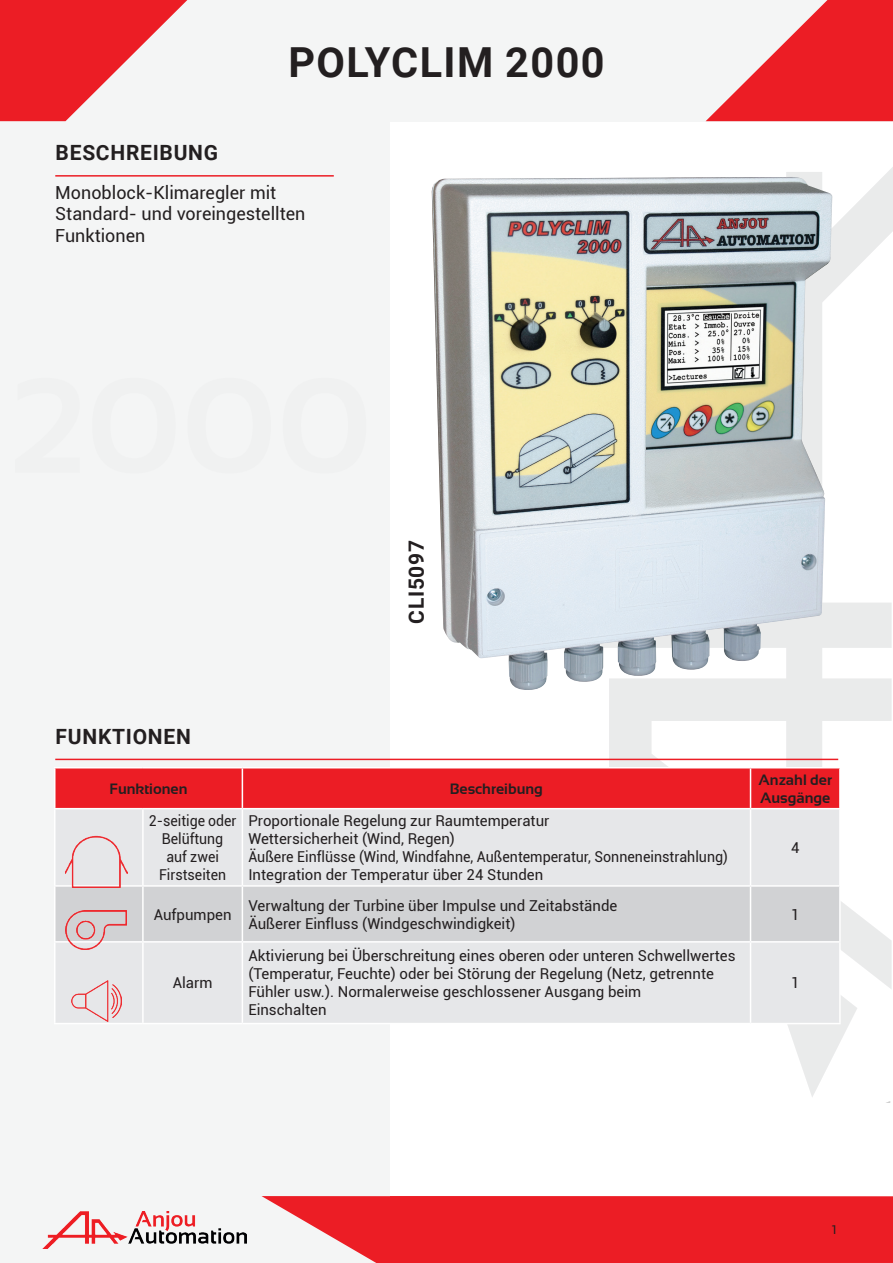
<style>
.page{position:relative;width:893px;height:1263px;background:#fff}
.page>*{position:absolute;margin:0;border:0;box-sizing:border-box;transform-origin:0 0}
.t1{font:700 41.4px "Roboto";letter-spacing:.035em;color:#231f20}
.t2{font:700 21px "Roboto";letter-spacing:.035em;color:#231f20}
.t3{font:18px/21.6px "Roboto";color:#231f20}
.t4{font:15px/18px "Roboto";color:#231f20}
.t5{font:15px/18px "Roboto";color:#231f20;text-align:center;scale:.94 1}
.t6{font:700 15px/18px "Sansation";color:#231f20}
.t7{font:12px "Minion Pro";color:#231f20}
</style>
<div class="page">
<div style="left:0;top:0;width:389px;height:1263px;background:#f4f5f5"></div>
<div style="left:0;top:0;width:893px;height:121px;background:#f4f5f5"></div>
<svg style="left:0;top:0;width:187px;height:121px"></svg>
<svg style="left:706px;top:0;width:187px;height:121px"></svg>
<svg style="left:261px;top:1196px;width:632px;height:67px;background:#ec3138"></svg>
<svg style="left:535px;top:167px;width:358px;height:930px"></svg>
<hr style="left:55px;top:175px;width:279px;height:2px;background:#ec1d25">
<hr style="left:55px;top:759px;width:783px;height:1px;background:#ec1d25">
<div style="left:56px;top:768px;width:783px;height:40px;background:#ec1d25"></div>
<div style="left:56px;top:809px;width:783px;height:214px;background:#e6e7e9"></div>
<div style="left:56px;top:887px;width:783px;height:54px;background:#d1d2d4"></div>
<hr style="left:242px;top:768px;width:1px;height:40px;background:#fff">
<hr style="left:242px;top:767px;width:508px;height:1px;background:#fff">
<hr style="left:750px;top:767px;width:91px;height:1px;background:#fff">
<hr style="left:750px;top:768px;width:1px;height:40px;background:#fff">
<hr style="left:839px;top:768px;width:2px;height:40px;background:#fff">
<hr style="left:242px;top:808px;width:508px;height:1px;background:#fff">
<hr style="left:750px;top:808px;width:91px;height:1px;background:#fff">
<hr style="left:54px;top:767px;width:89px;height:1px;background:#fff">
<hr style="left:54px;top:768px;width:2px;height:40px;background:#fff">
<hr style="left:143px;top:767px;width:99px;height:1px;background:#fff">
<hr style="left:54px;top:808px;width:89px;height:1px;background:#fff">
<hr style="left:143px;top:808px;width:99px;height:1px;background:#fff">
<hr style="left:142px;top:809px;width:2px;height:76px;background:#fff">
<hr style="left:839px;top:809px;width:2px;height:76px;background:#fff">
<hr style="left:750px;top:809px;width:1px;height:76px;background:#fff">
<hr style="left:54px;top:809px;width:2px;height:76px;background:#fff">
<hr style="left:242px;top:809px;width:1px;height:76px;background:#fff">
<hr style="left:54px;top:885px;width:89px;height:2px;background:#fff">
<hr style="left:54px;top:887px;width:2px;height:54px;background:#fff">
<hr style="left:143px;top:885px;width:99px;height:2px;background:#fff">
<hr style="left:142px;top:887px;width:2px;height:54px;background:#fff">
<hr style="left:242px;top:885px;width:508px;height:2px;background:#fff">
<hr style="left:242px;top:887px;width:1px;height:54px;background:#fff">
<hr style="left:750px;top:885px;width:91px;height:2px;background:#fff">
<hr style="left:750px;top:887px;width:1px;height:54px;background:#fff">
<hr style="left:839px;top:887px;width:2px;height:54px;background:#fff">
<hr style="left:54px;top:942px;width:2px;height:81px;background:#fff">
<hr style="left:54px;top:941px;width:89px;height:1px;background:#fff">
<hr style="left:143px;top:941px;width:99px;height:1px;background:#fff">
<hr style="left:242px;top:941px;width:508px;height:1px;background:#fff">
<hr style="left:750px;top:941px;width:91px;height:1px;background:#fff">
<hr style="left:142px;top:942px;width:2px;height:81px;background:#fff">
<hr style="left:242px;top:942px;width:1px;height:81px;background:#fff">
<hr style="left:750px;top:942px;width:1px;height:81px;background:#fff">
<hr style="left:839px;top:942px;width:2px;height:81px;background:#fff">
<hr style="left:54px;top:1023px;width:89px;height:1px;background:#fff">
<hr style="left:143px;top:1023px;width:99px;height:1px;background:#fff">
<hr style="left:242px;top:1023px;width:508px;height:1px;background:#fff">
<hr style="left:750px;top:1023px;width:91px;height:1px;background:#fff">
<img style="left:431px;top:177px;width:401px;height:513px">
<img style="left:66px;top:834px;width:62px;height:53px">
<img style="left:72px;top:981px;width:50px;height:41px">
<img style="left:65px;top:910px;width:62px;height:40px">
<h2 class="t2" style="left:56px;top:138px;width:164px">BESCHREIBUNG</h2>
<h1 class="t1" style="left:278px;top:33px;width:338px">POLYCLIM NG 31</h1>
<h1 class="t1" style="left:288px;top:33px;width:318px">POLYCLIM 2000</h1>
<p class="t3" style="left:55px;top:181px;width:252px">Monoblock-Klimaregler mit<br>Standard- und voreingestellten<br>Funktionen</p>
<h2 class="t2" style="left:402px;top:624px;width:85px;rotate:-90deg">CLI5097</h2>
<h2 class="t2" style="left:56px;top:722px;width:137px">FUNKTIONEN</h2>
<p class="t6" style="left:109px;top:779px;width:80px">Funktionen</p>
<p class="t6" style="left:450px;top:779px;width:94px">Beschreibung</p>
<p class="t6" style="left:758px;top:770px;width:75px">Anzahl der<br>Ausgänge</p>
<p class="t5" style="left:149px;top:811px;width:95px">2-seitige oder<br>Belüftung<br>auf zwei<br>Firstseiten</p>
<p class="t4" style="left:248px;top:811px;width:481px">Proportionale Regelung zur Raumtemperatur<br>Wettersicherheit (Wind, Regen)<br>Äußere Einflüsse (Wind, Windfahne, Außentemperatur, Sonneneinstrahlung)<br>Integration der Temperatur über 24 Stunden</p>
<p class="t4" style="left:791px;top:838px;width:10px">4</p>
<p class="t4" style="left:154px;top:905px;width:79px">Aufpumpen</p>
<p class="t4" style="left:248px;top:896px;width:371px">Verwaltung der Turbine über Impulse und Zeitabstände<br>Äußerer Einfluss (Windgeschwindigkeit)</p>
<p class="t4" style="left:791px;top:905px;width:10px">1</p>
<p class="t4" style="left:173px;top:973px;width:41px">Alarm</p>
<p class="t4" style="left:248px;top:946px;width:489px">Aktivierung bei Überschreitung eines oberen oder unteren Schwellwertes (Temperatur, Feuchte) oder bei Störung der Regelung (Netz, getrennte Fühler usw.). Normalerweise geschlossener Ausgang beim<br>Einschalten</p>
<p class="t4" style="left:791px;top:973px;width:10px">1</p>
<p class="t7" style="left:831px;top:1222px;width:7px">1</p>
</div>
